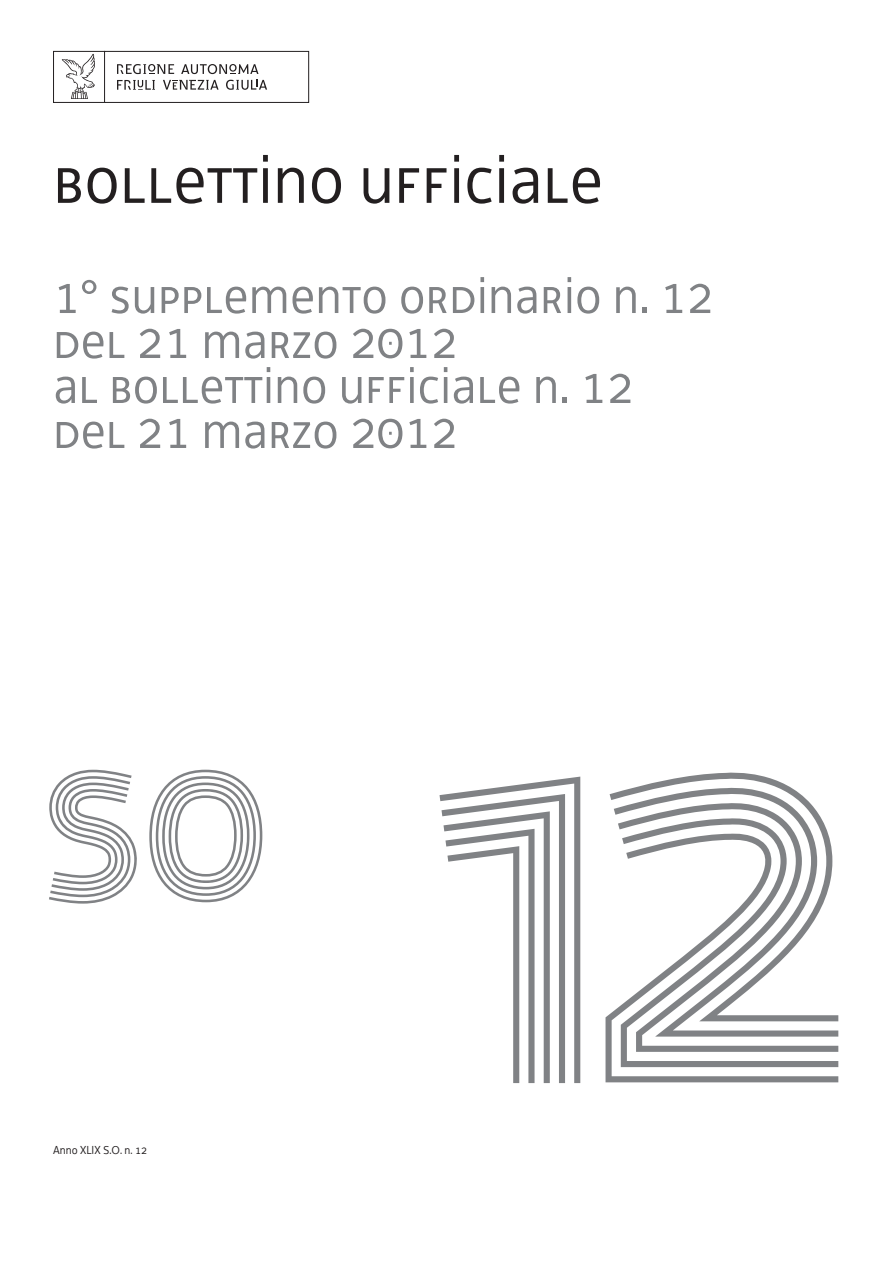
<style>
.page{position:relative;width:893px;height:1263px;background:#fff}
.page>*{position:absolute;margin:0;border:0;box-sizing:border-box;transform-origin:0 0}
.t1{font:72px "Decima UNI";color:#231f20}
.t2{font:54px/45px "Decima UNI";color:#808285}
.t3{font:12px "Decima WE";color:#231f20}
</style>
<div class="page">
<div style="left:53px;top:51px;width:52px;height:52px;border:1px solid #231f20"></div>
<div style="left:104px;top:51px;width:205px;height:52px;border:1px solid #231f20"></div>
<svg style="left:62px;top:54px;width:33px;height:45px"></svg>
<svg style="left:181px;top:64px;width:77px;height:10px"></svg>
<svg style="left:117px;top:64px;width:57px;height:10px"></svg>
<svg style="left:226px;top:80px;width:41px;height:10px"></svg>
<svg style="left:117px;top:80px;width:38px;height:10px"></svg>
<svg style="left:163px;top:80px;width:56px;height:10px"></svg>
<svg style="left:49px;top:770px;width:88px;height:134px"></svg>
<svg style="left:149px;top:769px;width:114px;height:134px"></svg>
<svg style="left:439px;top:776px;width:141px;height:307px"></svg>
<svg style="left:605px;top:772px;width:234px;height:311px"></svg>
<h1 class="t1" style="left:53px;top:137px;width:552px">BOLLETTINO UFFICIALE</h1>
<p class="t2" style="left:53px;top:273px;width:662px">1° sUPPLEmenTO ORDINARIO n. 12<br>DEL 21 marzo 2012<br>AL BOLLETTINO UFFICIALE N. 12<br>DEL 21 marzo 2012</p>
<p class="t3" style="left:53px;top:1142px;width:95px">Anno XLIX S.O. n. 12</p>
</div>
